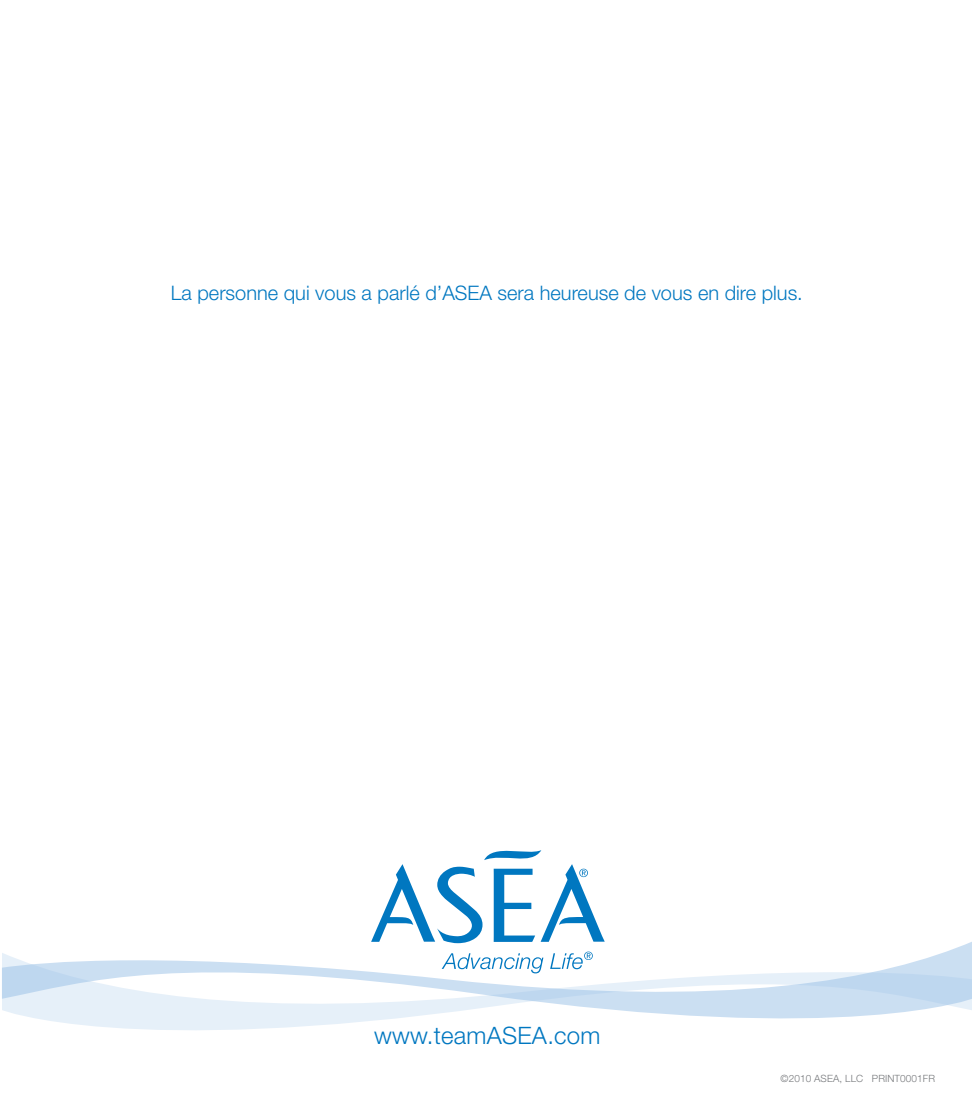
<style>
.page{position:relative;width:972px;height:1116px;background:#fff}
.page>*{position:absolute;margin:0;border:0;box-sizing:border-box;transform-origin:0 0}
.t1{font:300 24px "Helvetica Neue LT Std";letter-spacing:.01em;color:#0077c0}
.t2{font:300 20px "Helvetica Neue LT Std";color:#0077c0}
.t3{font:300 10px "Helvetica Neue LT Std";letter-spacing:.01em;color:#76787b}
</style>
<div class="page">
<svg style="left:35px;top:1018px;width:767px;height:12px"></svg>
<svg style="left:2px;top:942px;width:970px;height:76px"></svg>
<svg style="left:371px;top:850px;width:234px;height:93px"></svg>
<svg style="left:442px;top:953px;width:101px;height:20px"></svg>
<svg style="left:550px;top:952px;width:43px;height:17px"></svg>
<p class="t2" style="left:171px;top:281px;width:634px">La personne qui vous a parlé d’ASEA sera heureuse de vous en dire plus.</p>
<p class="t1" style="left:374px;top:1021px;width:228px">www.teamASEA.com</p>
<p class="t3" style="left:781px;top:1072px;width:156px">©2010 ASEA, LLC PRINT0001FR</p>
</div>
